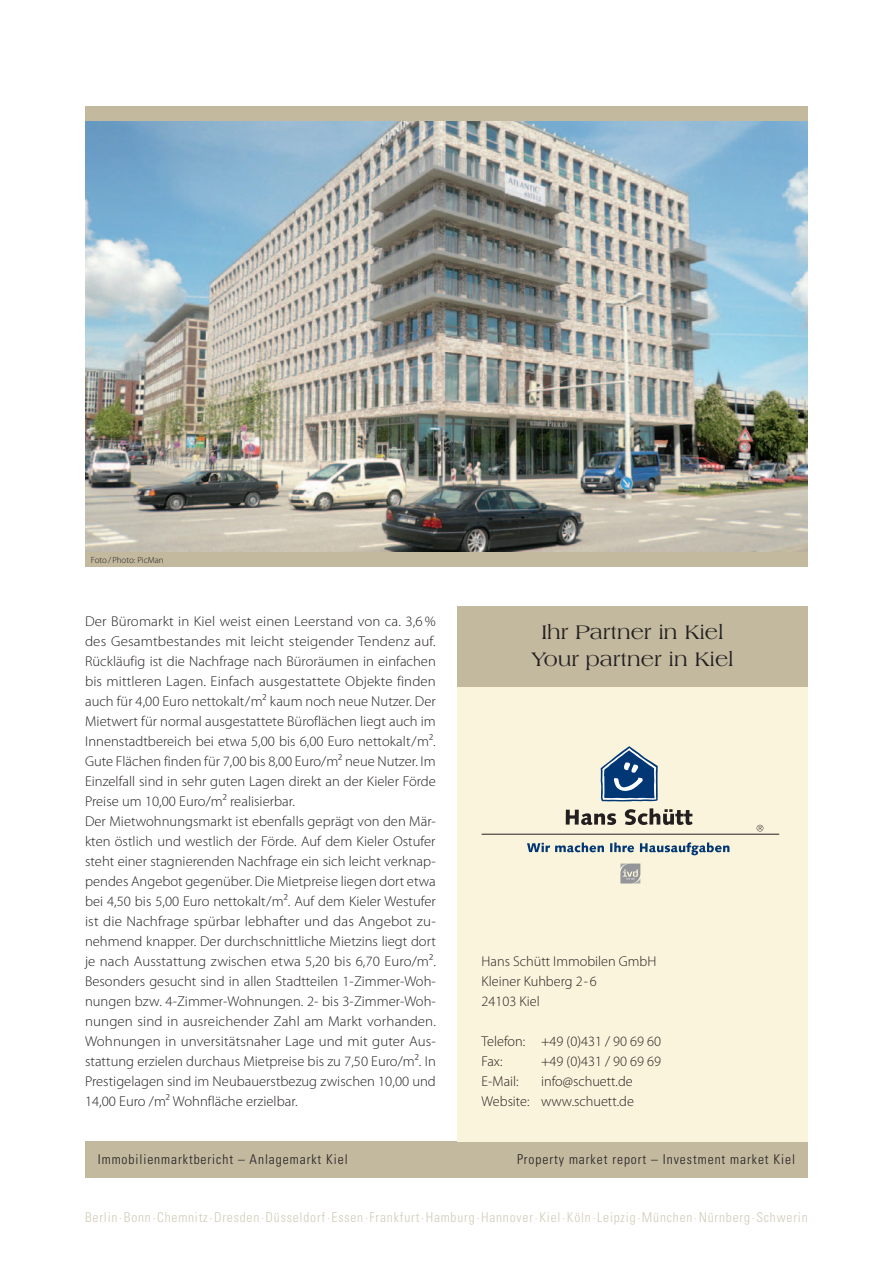
<style>
.page{position:relative;width:893px;height:1263px;background:#fff}
.page>*{position:absolute;margin:0;border:0;box-sizing:border-box;transform-origin:0 0}
.t1{font:21px/27px "Americana Std";color:#231f20;text-align:center}
.t2{font:300 14.25px/20px "Myriad Pro";color:#231f20;scale:1.04 1}
.t3{font:300 14.25px/20px "Myriad Pro";color:#231f20}
.t4{font:300 condensed 13.5px "Univers LT Std";letter-spacing:.06em;color:#d1cbb7}
.t5{font:300 condensed 13.5px "Univers LT Std";letter-spacing:.07em;color:#231f20}
.t6{font:300 9px "Myriad Pro";color:#231f20}
</style>
<div class="page">
<div style="left:85px;top:1142px;width:723px;height:36px;background:#c3b99f"></div>
<div style="left:457px;top:671px;width:351px;height:471px;background:#fbf4dc"></div>
<div style="left:457px;top:606px;width:351px;height:81px;background:#c3b99f"></div>
<svg style="left:527px;top:842px;width:77px;height:10px"></svg>
<svg style="left:610px;top:842px;width:24px;height:10px"></svg>
<svg style="left:640px;top:842px;width:89px;height:13px"></svg>
<svg style="left:600px;top:746px;width:58px;height:55px"></svg>
<svg style="left:566px;top:810px;width:50px;height:15px"></svg>
<svg style="left:625px;top:808px;width:67px;height:17px"></svg>
<hr style="left:482px;top:834px;width:147px;height:1px;background:#231f20">
<hr style="left:629px;top:834px;width:150px;height:1px;background:#231f20">
<svg style="left:757px;top:825px;width:6px;height:6px"></svg>
<svg style="left:620px;top:863px;width:20px;height:20px"></svg>
<img style="left:85px;top:120px;width:723px;height:432px">
<div style="left:85px;top:552px;width:723px;height:14px;background:#c3b99f"></div>
<div style="left:85px;top:106px;width:723px;height:14px;background:#c3b99f"></div>
<p class="t6" style="left:91px;top:555px;width:74px">Foto/Photo: PicMan</p>
<p class="t2" style="left:85px;top:612px;width:339px">Der Büromarkt in Kiel weist einen Leerstand von ca. 3,6% des Gesamtbestandes mit leicht steigender Tendenz auf.<br>Rückläufig ist die Nachfrage nach Büroräumen in einfachen bis mittleren Lagen. Einfach ausgestattete Objekte finden auch für 4,00 Euro nettokalt/m² kaum noch neue Nutzer. Der Mietwert für normal ausgestattete Büroflächen liegt auch im Innenstadtbereich bei etwa 5,00 bis 6,00 Euro nettokalt/m².<br>Gute Flächen finden für 7,00 bis 8,00 Euro/m² neue Nutzer. Im Einzelfall sind in sehr guten Lagen direkt an der Kieler Förde Preise um 10,00 Euro/m² realisierbar.<br>Der Mietwohnungsmarkt ist ebenfalls geprägt von den Mär&shy;kten östlich und westlich der Förde. Auf dem Kieler Ostufer steht einer stagnierenden Nachfrage ein sich leicht verknap&shy;pendes Angebot gegenüber. Die Mietpreise liegen dort etwa bei 4,50 bis 5,00 Euro nettokalt/m². Auf dem Kieler Westufer ist die Nachfrage spürbar lebhafter und das Angebot zu&shy;nehmend knapper. Der durchschnittliche Mietzins liegt dort je nach Ausstattung zwischen etwa 5,20 bis 6,70 Euro/m².<br>Besonders gesucht sind in allen Stadtteilen 1-Zimmer-Woh&shy;nungen bzw. 4-Zimmer-Wohnungen. 2- bis 3-Zimmer-Woh&shy;nungen sind in ausreichender Zahl am Markt vorhanden.<br>Wohnungen in unversitätsnaher Lage und mit guter Aus&shy;stattung erzielen durchaus Mietpreise bis zu 7,50 Euro/m². In Prestigelagen sind im Neubauerstbezug zwischen 10,00 und 14,00 Euro /m² Wohnfläche erzielbar.</p>
<h1 class="t1" style="left:531px;top:618px;width:204px">Ihr Partner in Kiel<br>Your partner in Kiel</h1>
<p class="t3" style="left:482px;top:952px;width:176px">Hans Schütt Immobilen GmbH<br>Kleiner Kuhberg 2- 6<br>24103 Kiel</p>
<p class="t3" style="left:482px;top:1031px;width:181px">Telefon: +49 (0)431 / 90 69 60<br>Fax:</p>
<p class="t3" style="left:541px;top:1051px;width:122px">+49 (0)431 / 90 69 69</p>
<p class="t3" style="left:482px;top:1071px;width:154px;text-align:right">info@schuett.de<br>Website: www.schuett.de</p>
<p class="t3" style="left:482px;top:1071px;width:39px">E-Mail:</p>
<p class="t5" style="left:98px;top:1151px;width:251px">Immobilienmarktbericht – Anlagemarkt Kiel</p>
<p class="t5" style="left:517px;top:1151px;width:280px">Property market report – Investment market Kiel</p>
<p class="t4" style="left:85px;top:1209px;width:724px">Berlin · Bonn · Chemnitz · Dresden · Düsseldorf · Essen · Frankfurt · Hamburg · Hannover · Kiel · Köln · Leipzig · München · Nürnberg · Schwerin</p>
</div>
